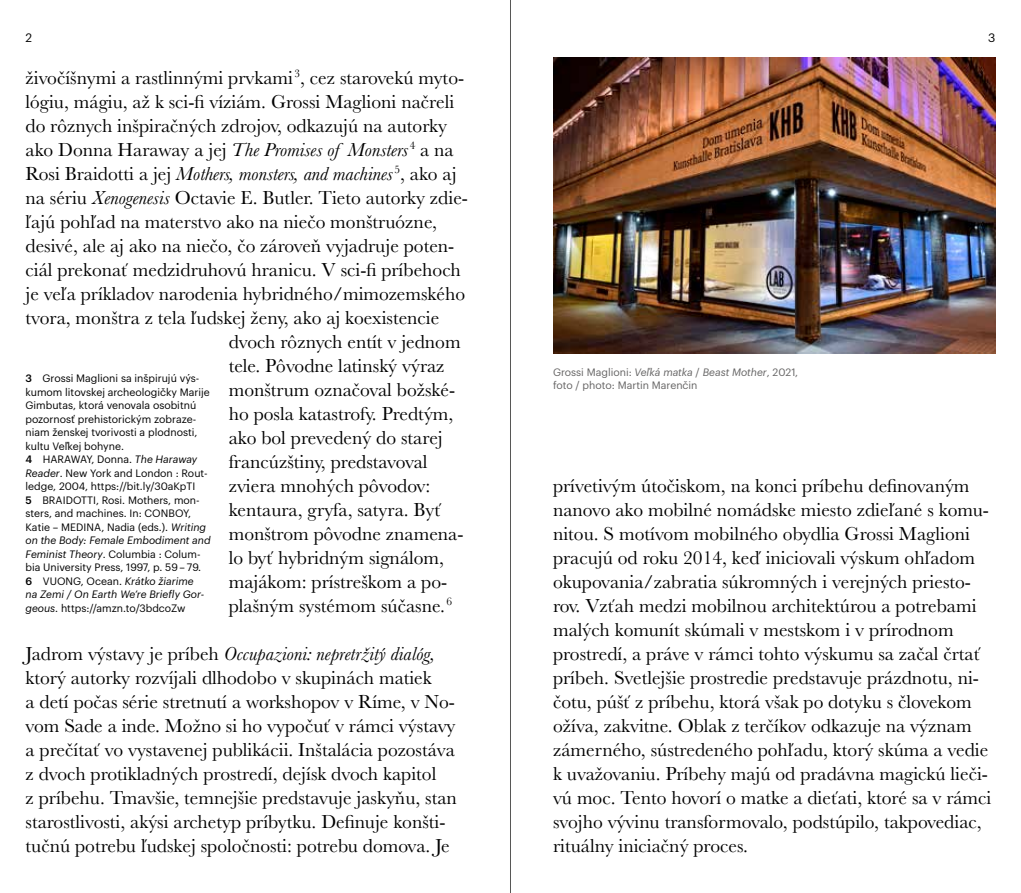
<style>
.page{position:relative;width:1021px;height:893px;background:#fff}
.page>*{position:absolute;margin:0;border:0;box-sizing:border-box;transform-origin:0 0}
.t1{font:19.5px/24px "Baskerville";color:#000}
.t2{font:italic 19.5px "Baskerville";color:#000}
.t3{font:12px "Graphik";color:#000}
.t4{font:10.5px/13.5px "Graphik";color:#000}
.t5{font:10.5px/13.5px "Graphik";color:#646363}
.s1{font-style:italic}
.s2{font-style:normal}
.s3{font-weight:500}
</style>
<div class="page">
<img style="left:553px;top:58px;width:442px;height:295px">
<hr style="left:510px;top:0;width:1px;height:893px;background:#575756">
<p class="t3" style="left:26px;top:28px;width:8px">2</p>
<p class="t3" style="left:988px;top:28px;width:9px">3</p>
<p class="t1" style="left:26px;top:66px;width:440px">živočíšnymi a rastlinnými prvkami <sup>3</sup>, cez starovekú myto-</p>
<p class="t1" style="left:26px;top:90px;width:430px">lógiu, mágiu, až k sci-fi víziám. Grossi Maglioni načreli</p>
<p class="t1" style="left:26px;top:114px;width:423px">do rôznych inšpiračných zdrojov, odkazujú na autorky</p>
<p class="t1" style="left:26px;top:138px;width:430px">ako Donna Haraway a jej <span class="s1">The Promises of Monsters</span><sup>4</sup> a na</p>
<p class="t2" style="left:26px;top:160px;width:432px"><span class="s2">Rosi Braidotti a jej</span> Mothers, monsters, and machines<sup>5</sup><span class="s2">, ako aj</span></p>
<p class="t1" style="left:26px;top:186px;width:444px">na sériu <span class="s1">Xenogenesis</span> Octavie E. Butler. Tieto autorky zdie-</p>
<p class="t1" style="left:26px;top:210px;width:413px">ľajú pohľad na materstvo ako na niečo monštruózne,</p>
<p class="t1" style="left:26px;top:234px;width:430px">desivé, ale aj ako na niečo, čo zároveň vyjadruje poten-</p>
<p class="t1" style="left:26px;top:258px;width:437px">ciál prekonať medzidruhovú hranicu. V sci-fi príbehoch</p>
<p class="t1" style="left:26px;top:282px;width:441px">je veľa príkladov narodenia hybridného/mimozemského</p>
<p class="t1" style="left:26px;top:306px;width:415px">tvora, monštra z tela ľudskej ženy, ako aj koexistencie</p>
<p class="t1" style="left:229px;top:330px;width:233px">dvoch rôznych entít v jednom</p>
<p class="t1" style="left:229px;top:354px;width:217px">tele. Pôvodne latinský výraz</p>
<p class="t1" style="left:229px;top:378px;width:228px">monštrum označoval božské-</p>
<p class="t1" style="left:229px;top:402px;width:226px">ho posla katastrofy. Predtým,</p>
<p class="t1" style="left:229px;top:426px;width:216px">ako bol prevedený do starej</p>
<p class="t1" style="left:229px;top:450px;width:200px">francúzštiny, predstavoval</p>
<p class="t1" style="left:229px;top:474px;width:203px">zviera mnohých pôvodov:</p>
<p class="t1" style="left:229px;top:498px;width:214px">kentaura, gryfa, satyra. Byť</p>
<p class="t1" style="left:229px;top:522px;width:236px">monštrom pôvodne znamena-</p>
<p class="t1" style="left:229px;top:546px;width:217px">lo byť hybridným signálom,</p>
<p class="t1" style="left:229px;top:570px;width:220px">majákom: prístreškom a po-</p>
<p class="t1" style="left:229px;top:594px;width:225px">plašným systémom súčasne.<sup>6</sup></p>
<p class="t1" style="left:26px;top:642px;width:433px">Jadrom výstavy je príbeh <span class="s1">Occupazioni: nepretržitý dialóg, </span>ktorý autorky rozvíjali dlhodobo v skupinách matiek<br>a detí počas série stretnutí a workshopov v Ríme, v No&shy;vom Sade a inde. Možno si ho vypočuť v rámci výstavy a prečítať vo vystavenej publikácii. Inštalácia pozostáva z dvoch protikladných prostredí, dejísk dvoch kapitol<br>z príbehu. Tmavšie, temnejšie predstavuje jaskyňu, stan starostlivosti, akýsi archetyp príbytku. Definuje konšti&shy;tučnú potrebu ľudskej spoločnosti: potrebu domova. Je</p>
<p class="t4" style="left:26px;top:371px;width:187px"><span class="s3">3</span> Grossi Maglioni sa inšpirujú výs&shy;kumom litovskej archeologičky Marije Gimbutas, ktorá venovala osobitnú pozornosť prehistorickým zobraze&shy;niam ženskej tvorivosti a plodnosti, kultu Veľkej bohyne.<br><span class="s3">4</span> HARAWAY, Donna. <span class="s1">The Haraway Reader</span>. New York and London : Rout&shy;ledge, 2004, https://bit.ly/30aKpTI<br><span class="s3">5</span> BRAIDOTTI, Rosi. Mothers, mon&shy;sters, and machines. In: CONBOY, Katie – MEDINA, Nadia (eds.). <span class="s1">Writing on the Body: Female Embodiment and Feminist Theory</span>. Columbia : Colum&shy;bia University Press, 1997, p. 59 – 79.<br><span class="s3">6</span> VUONG, Ocean. <span class="s1">Krátko žiarime<br>na Zemi / On Earth We’re Briefly Gor&shy;geous</span>. https://amzn.to/3bdcoZw</p>
<p class="t5" style="left:553px;top:364px;width:247px">Grossi Maglioni: <span class="s1">Veľká matka</span> / <span class="s1">Beast Mother</span>, 2021, foto / photo: Martin Marenčin</p>
<p class="t1" style="left:553px;top:474px;width:440px">prívetivým útočiskom, na konci príbehu definovaným nanovo ako mobilné nomádske miesto zdieľané s komu&shy;nitou. S motívom mobilného obydlia Grossi Maglioni pracujú od roku 2014, keď iniciovali výskum ohľadom okupovania/zabratia súkromných i verejných priesto&shy;rov. Vzťah medzi mobilnou architektúrou a potrebami malých komunít skúmali v mestskom i v prírodnom prostredí, a práve v rámci tohto výskumu sa začal črtať príbeh. Svetlejšie prostredie predstavuje prázdnotu, ni&shy;čotu, púšť z príbehu, ktorá však po dotyku s človekom ožíva, zakvitne. Oblak z terčíkov odkazuje na význam zámerného, sústredeného pohľadu, ktorý skúma a vedie k uvažovaniu. Príbehy majú od pradávna magickú lieči&shy;vú moc. Tento hovorí o matke a dieťati, ktoré sa v rámci svojho vývinu transformovalo, podstúpilo, takpovediac, rituálny iniciačný proces.</p>
</div>
